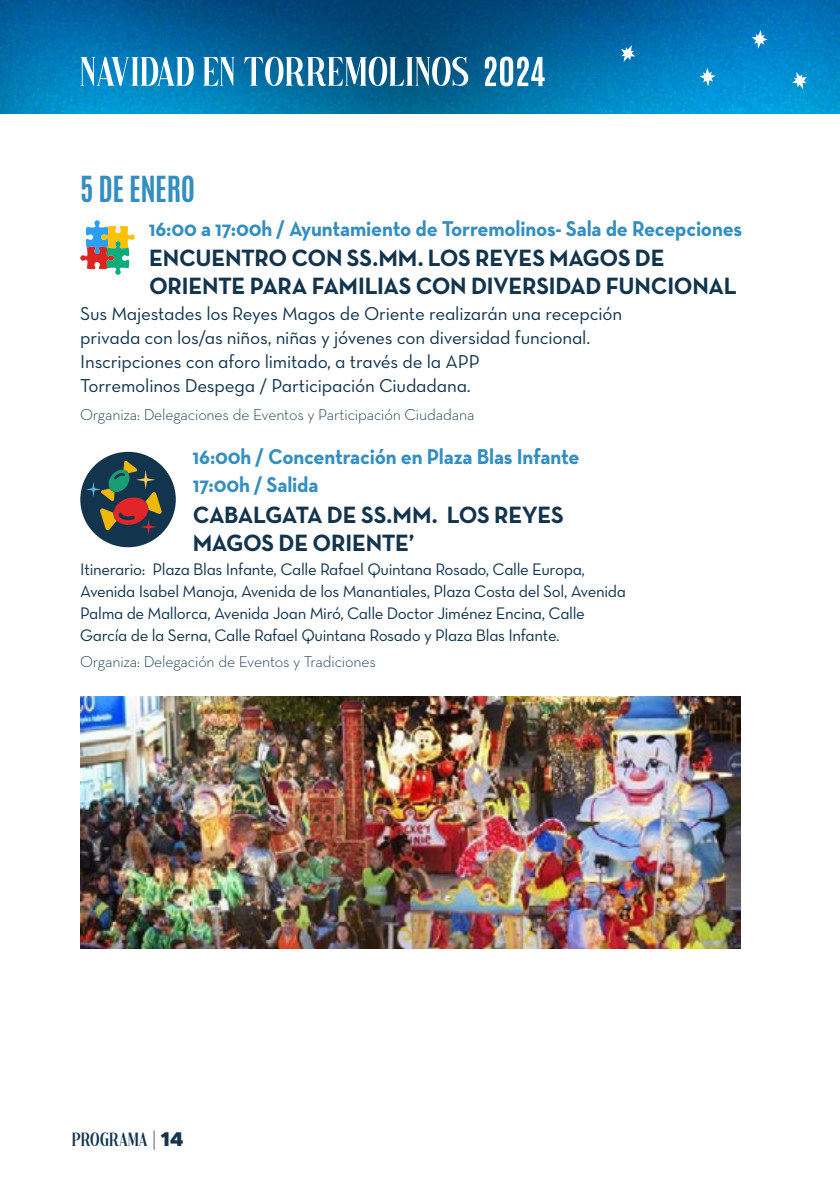
<style>
.page{position:relative;width:840px;height:1191px;background:#fff}
.page>*{position:absolute;margin:0;border:0;box-sizing:border-box;transform-origin:0 0}
.t1{font:700 30px "Antonio";letter-spacing:-.01em;color:#348ec0}
.t2{font:700 24px/28px "Neutra Text";letter-spacing:-.02em;color:#12344d}
.t3{font:700 21.8px/28px "Neutra Text";letter-spacing:-.01em;color:#348ec0;scale:.94 1}
.t4{font:19px/24px "Neutra Text Book Alt";letter-spacing:-.01em;color:#12344d}
.t5{font:17px/22px "Neutra Text Book Alt";letter-spacing:-.02em;color:#12344d}
.t6{font:300 16px "Neutra Text";letter-spacing:-.01em;color:#12344d}
.t7{font:14px "Arastin Std FREEDEMO";letter-spacing:-.03em;color:#12344d}
.s1{font-family:"Metropolis";font-weight:200;font-size:23.6px}
.s2{font-family:"Metropolis";font-weight:900;font-size:20px}
</style>
<div class="page">
<img style="left:0;top:0;width:839px;height:114px">
<svg style="left:620px;top:45px;width:15px;height:17px"></svg>
<svg style="left:699px;top:68px;width:16px;height:18px"></svg>
<svg style="left:751px;top:30px;width:16px;height:19px"></svg>
<svg style="left:791px;top:72px;width:15px;height:18px"></svg>
<svg style="left:80px;top:57px;width:388px;height:29px"></svg>
<svg style="left:484px;top:57px;width:60px;height:29px"></svg>
<svg style="left:80px;top:220px;width:55px;height:55px"></svg>
<div style="left:80px;top:452px;width:96px;height:95px;background:#12344d;border-radius:50%"></div>
<svg style="left:86px;top:460px;width:76px;height:75px"></svg>
<img style="left:80px;top:696px;width:660px;height:252px">
<h1 class="t1" style="left:80px;top:167px;width:116px">5 DE ENERO</h1>
<p class="t3" style="left:149px;top:214px;width:632px">16:00 a 17:00h / Ayuntamiento de Torremolinos- Sala de Recepciones</p>
<h2 class="t2" style="left:149px;top:244px;width:589px">ENCUENTRO CON SS.MM. LOS REYES MAGOS DE<br>ORIENTE PARA FAMILIAS CON DIVERSIDAD FUNCIONAL</h2>
<p class="t4" style="left:80px;top:302px;width:543px">Sus Majestades los Reyes Magos de Oriente realizarán una recepción privada con los/as niños, niñas y jóvenes con diversidad funcional.<br>Inscripciones con aforo limitado, a través de la APP<br>Torremolinos Despega / Participación Ciudadana.</p>
<p class="t6" style="left:80px;top:405px;width:395px">Organiza: Delegaciones de Eventos y Participación Ciudadana</p>
<p class="t3" style="left:192px;top:442px;width:413px">16:00h / Concentración en Plaza Blas Infante<br>17:00h / Salida</p>
<h2 class="t2" style="left:193px;top:500px;width:372px">CABALGATA DE SS.MM. LOS REYES<br>MAGOS DE ORIENTE’</h2>
<p class="t5" style="left:80px;top:557px;width:547px">Itinerario: Plaza Blas Infante, Calle Rafael Quintana Rosado, Calle Europa, Avenida Isabel Manoja, Avenida de los Manantiales, Plaza Costa del Sol, Avenida Palma de Mallorca, Avenida Joan Miró, Calle Doctor Jiménez Encina, Calle García de la Serna, Calle Rafael Quintana Rosado y Plaza Blas Infante.</p>
<p class="t6" style="left:80px;top:651px;width:297px">Organiza: Delegación de Eventos y Tradiciones</p>
<p class="t7" style="left:72px;top:1128px;width:113px">PROGRAMA <span class="s1">|</span> <span class="s2">14</span></p>
</div>
